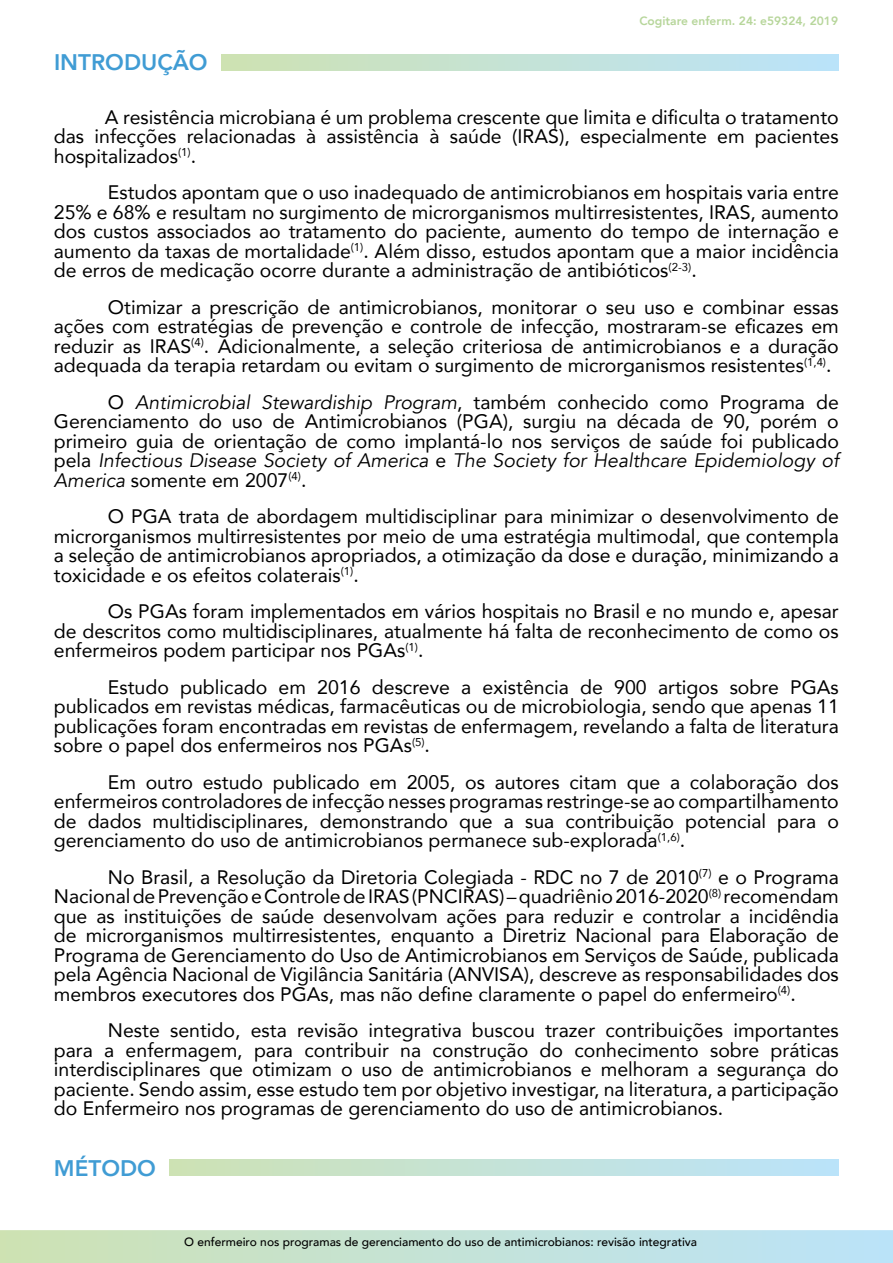
<style>
.page{position:relative;width:893px;height:1263px;background:#fff}
.page>*{position:absolute;margin:0;border:0;box-sizing:border-box;transform-origin:0 0}
.t1{font:800 22.5px "Avenir";color:#409cd4}
.t2{font:19.5px/19.5px "Avenir";color:#000;text-align:justify}
.t3{font:500 12px "Avenir";color:#000}
.t4{font:800 12px "Avenir";color:#b7d69b}
.s1{font-style:italic}
</style>
<div class="page">
<svg style="left:0;top:1230px;width:893px;height:33px"></svg>
<div style="left:221px;top:54px;width:618px;height:17px;background:linear-gradient(to right,#cee2b3,#bae3fb)"></div>
<div style="left:170px;top:1159px;width:669px;height:17px;background:linear-gradient(to right,#cee2b5,#bae3fb)"></div>
<p class="t4" style="left:639px;top:12px;width:200px">Cogitare enferm. 24: e59324, 2019</p>
<p class="t1" style="left:54px;top:45px;width:155px">INTRODUÇÃO</p>
<p class="t2" style="left:54px;top:107px;width:786px;text-indent:51px">A resistência microbiana é um problema crescente que limita e dificulta o tratamento das infecções relacionadas à assistência à saúde (IRAS), especialmente em pacientes hospitalizados<sup>(1)</sup>.</p>
<p class="t2" style="left:54px;top:182px;width:786px;text-indent:54px">Estudos apontam que o uso inadequado de antimicrobianos em hospitais varia entre 25% e 68% e resultam no surgimento de microrganismos multirresistentes, IRAS, aumento dos custos associados ao tratamento do paciente, aumento do tempo de internação e aumento da taxas de mortalidade<sup>(1)</sup>. Além disso, estudos apontam que a maior incidência de erros de medicação ocorre durante a administração de antibióticos<sup>(2-3)</sup>.</p>
<p class="t2" style="left:54px;top:297px;width:786px;text-indent:54px">Otimizar a prescrição de antimicrobianos, monitorar o seu uso e combinar essas ações com estratégias de prevenção e controle de infecção, mostraram-se eficazes em reduzir as IRAS<sup>(4)</sup>. Adicionalmente, a seleção criteriosa de antimicrobianos e a duração adequada da terapia retardam ou evitam o surgimento de microrganismos resistentes<sup>(1,4)</sup>.</p>
<p class="t2" style="left:54px;top:392px;width:786px;text-indent:54px">O <span class="s1">Antimicrobial Stewardiship Program</span>, também conhecido como Programa de Gerenciamento do uso de Antimicrobianos (PGA), surgiu na década de 90, porém o primeiro guia de orientação de como implantá-lo nos serviços de saúde foi publicado pela <span class="s1">Infectious Disease Society of America</span> e <span class="s1">The Society for Healthcare Epidemiology of America</span> somente em 2007<sup>(4)</sup>.</p>
<p class="t2" style="left:54px;top:506px;width:786px;text-indent:54px">O PGA trata de abordagem multidisciplinar para minimizar o desenvolvimento de microrganismos multirresistentes por meio de uma estratégia multimodal, que contempla a seleção de antimicrobianos apropriados, a otimização da dose e duração, minimizando a toxicidade e os efeitos colaterais<sup>(1)</sup>.</p>
<p class="t2" style="left:54px;top:601px;width:786px;text-indent:54px">Os PGAs foram implementados em vários hospitais no Brasil e no mundo e, apesar de descritos como multidisciplinares, atualmente há falta de reconhecimento de como os enfermeiros podem participar nos PGAs<sup>(1)</sup>.</p>
<p class="t2" style="left:54px;top:677px;width:786px;text-indent:54px">Estudo publicado em 2016 descreve a existência de 900 artigos sobre PGAs publicados em revistas médicas, farmacêuticas ou de microbiologia, sendo que apenas 11 publicações foram encontradas em revistas de enfermagem, revelando a falta de literatura sobre o papel dos enfermeiros nos PGAs<sup>(5)</sup>.</p>
<p class="t2" style="left:54px;top:772px;width:786px;text-indent:54px">Em outro estudo publicado em 2005, os autores citam que a colaboração dos enfermeiros controladores de infecção nesses programas restringe-se ao compartilhamento de dados multidisciplinares, demonstrando que a sua contribuição potencial para o gerenciamento do uso de antimicrobianos permanece sub-explorada<sup>(1,6)</sup>.</p>
<p class="t2" style="left:54px;top:867px;width:786px;text-indent:54px">No Brasil, a Resolução da Diretoria Colegiada - RDC no 7 de 2010<sup>(7)</sup> e o Programa Nacional de Prevenção e Controle de IRAS (PNCIRAS) – quadriênio 2016-2020<sup>(8)</sup> recomendam que as instituições de saúde desenvolvam ações para reduzir e controlar a incidêndia de microrganismos multirresistentes, enquanto a Diretriz Nacional para Elaboração de Programa de Gerenciamento do Uso de Antimicrobianos em Serviços de Saúde, publicada pela Agência Nacional de Vigilância Sanitária (ANVISA), descreve as responsabilidades dos membros executores dos PGAs, mas não define claramente o papel do enfermeiro<sup>(4)</sup>.</p>
<p class="t2" style="left:54px;top:1020px;width:786px;text-indent:54px">Neste sentido, esta revisão integrativa buscou trazer contribuições importantes para a enfermagem, para contribuir na construção do conhecimento sobre práticas interdisciplinares que otimizam o uso de antimicrobianos e melhoram a segurança do paciente. Sendo assim, esse estudo tem por objetivo investigar, na literatura, a participação do Enfermeiro nos programas de gerenciamento do uso de antimicrobianos.</p>
<p class="t1" style="left:54px;top:1150px;width:104px">MÉTODO</p>
<p class="t3" style="left:184px;top:1232px;width:515px">O enfermeiro nos programas de gerenciamento do uso de antimicrobianos: revisão integrativa</p>
</div>
